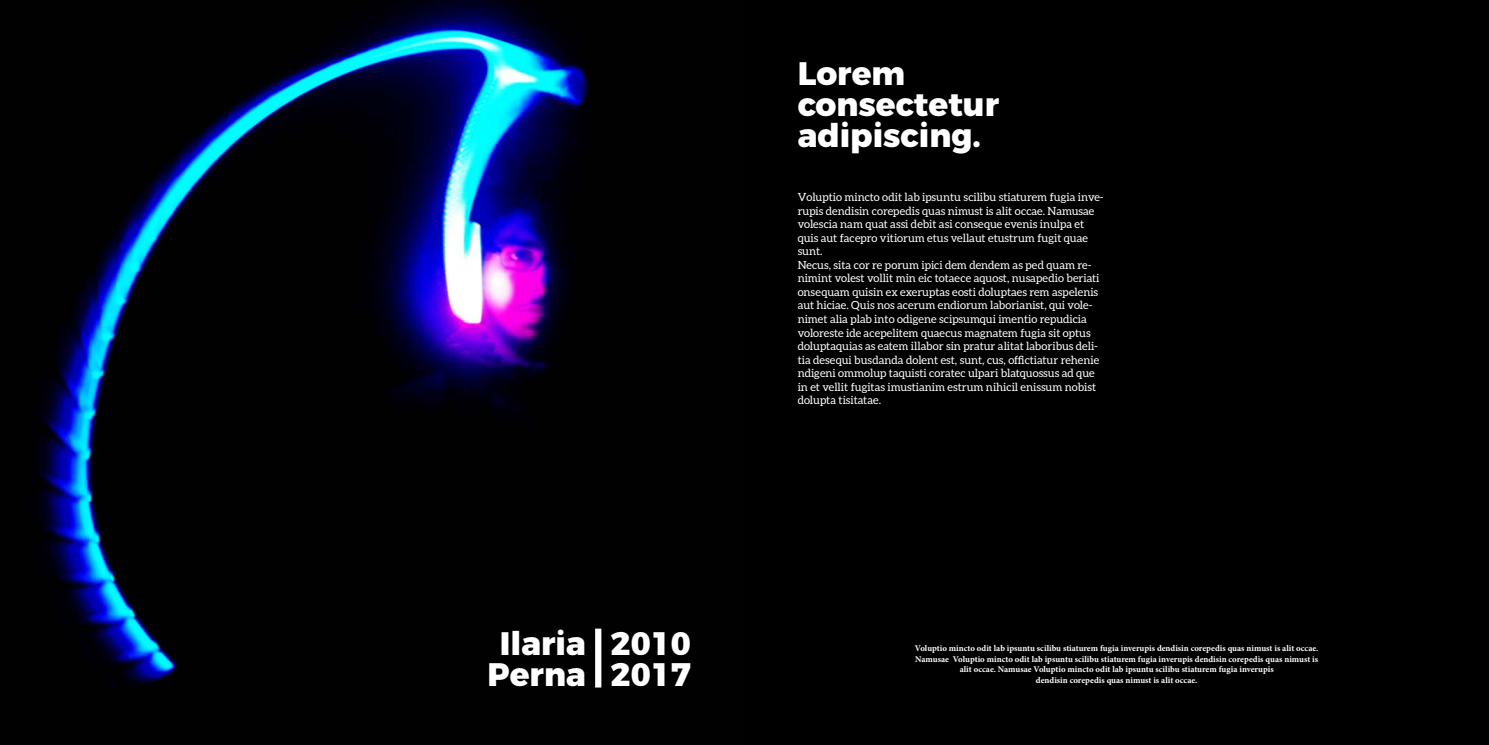
<style>
.page{position:relative;width:1489px;height:745px;background:#fff}
.page>*{position:absolute;margin:0;border:0;box-sizing:border-box;transform-origin:0 0}
.t1{font:800 32.5px/31.2px "Montserrat";color:#fff}
.t2{font:11.25px/13.5px "Aleo";color:#fff}
.t3{font:700 8.75px/10.5px "Minion Pro";color:#fff;text-align:center}
</style>
<div class="page">
<img style="left:0;top:0;width:744px;height:744px">
<div style="left:744px;top:0;width:744px;height:744px;background:#000"></div>
<div style="left:595px;top:628px;width:6px;height:59px;background:#fff"></div>
<h1 class="t1" style="left:487px;top:625px;width:100px;text-align:center">Ilaria<br>Perna</h1>
<h1 class="t1" style="left:610px;top:625px;width:82px">2010<br>2017</h1>
<h1 class="t1" style="left:797px;top:55px;width:203px">Lorem consectetur adipiscing.</h1>
<p class="t2" style="left:797px;top:190px;width:307px">Voluptio mincto odit lab ipsuntu scilibu stiaturem fugia inve&shy;rupis dendisin corepedis quas nimust is alit occae. Namusae volescia nam quat assi debit asi conseque evenis inulpa et quis aut facepro vitiorum etus vellaut etustrum fugit quae sunt.<br>Necus, sita cor re porum ipici dem dendem as ped quam re&shy;nimint volest vollit min eic totaece aquost, nusapedio beriati onsequam quisin ex exeruptas eosti doluptaes rem aspelenis aut hiciae. Quis nos acerum endiorum laborianist, qui vole&shy;nimet alia plab into odigene scipsumqui imentio repudicia voloreste ide acepelitem quaecus magnatem fugia sit optus doluptaquias as eatem illabor sin pratur alitat laboribus deli&shy;tia desequi busdanda dolent est, sunt, cus, offictiatur rehenie ndigeni ommolup taquisti coratec ulpari blatquossus ad que in et vellit fugitas imustianim estrum nihicil enissum nobist dolupta tisitatae.</p>
<p class="t3" style="left:914px;top:642px;width:405px">Voluptio mincto odit lab ipsuntu scilibu stiaturem fugia inverupis dendisin corepedis quas nimust is alit occae.<br>Namusae Voluptio mincto odit lab ipsuntu scilibu stiaturem fugia inverupis dendisin corepedis quas nimust is alit occae. Namusae Voluptio mincto odit lab ipsuntu scilibu stiaturem fugia inverupis<br>dendisin corepedis quas nimust is alit occae.</p>
</div>
